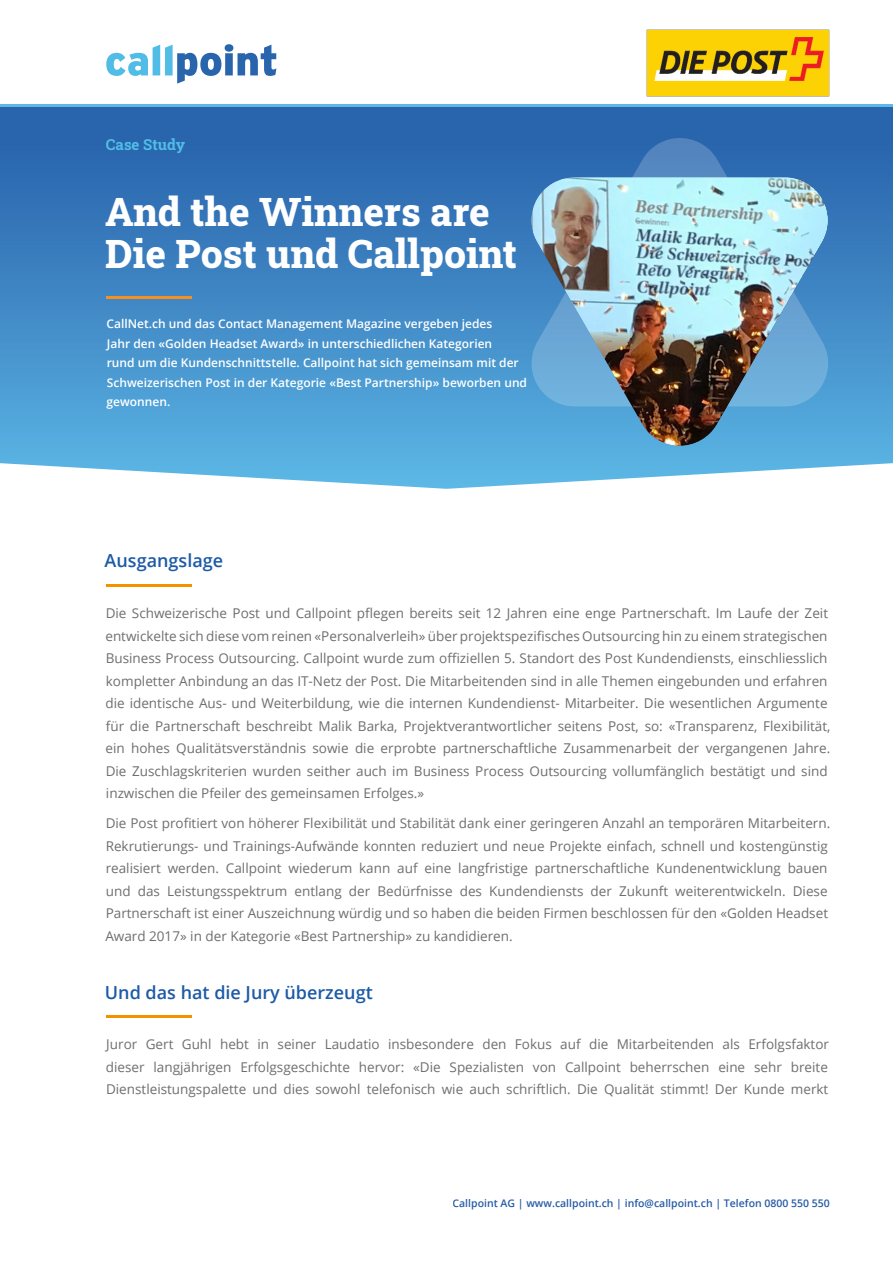
<style>
.page{position:relative;width:893px;height:1263px;background:#fff}
.page>*{position:absolute;margin:0;border:0;box-sizing:border-box;transform-origin:0 0}
.t1{font:800 39px/42px "Roboto Slab";color:#fff}
.t2{font:600 18px "Open Sans";color:#1c5aa7}
.t3{font:700 15px "Roboto Slab";color:#51bde7}
.t4{font:13.5px/22.5px "Open Sans";color:#6e6e6e}
.t5{font:600 12px/19.5px "Open Sans";color:#fff}
.t6{font:600 10.5px "Open Sans";color:#265ba6}
</style>
<div class="page">
<svg style="left:106px;top:44px;width:170px;height:40px"></svg>
<svg style="left:0;top:106px;width:893px;height:383px;background:#488dc7"></svg>
<hr style="left:0;top:104px;width:893px;height:2px;background:#5db9e6">
<hr style="left:107px;top:296px;width:85px;height:2px;background:#f29120">
<svg style="left:531px;top:138px;width:297px;height:39px;background:#336eb2"></svg>
<img style="left:646px;top:30px;width:183px;height:66px">
<hr style="left:106px;top:584px;width:85px;height:3px;background:#f39100">
<hr style="left:107px;top:1016px;width:85px;height:2px;background:#f39100">
<img style="left:531px;top:177px;width:297px;height:269px">
<p class="t3" style="left:106px;top:134px;width:81px">Case Study</p>
<p class="t1" style="left:105px;top:190px;width:413px">And the Winners are<br>Die Post und Callpoint</p>
<p class="t5" style="left:107px;top:314px;width:422px">CallNet.ch und das Contact Management Magazine vergeben jedes<br>Jahr den «Golden Headset Award» in unterschiedlichen Kategorien<br>rund um die Kundenschnittstelle. Callpoint hat sich gemeinsam mit der Schweizerischen Post in der Kategorie «Best Partnership» beworben und gewonnen.</p>
<p class="t2" style="left:105px;top:548px;width:120px">Ausgangslage</p>
<p class="t4" style="left:105px;top:601px;width:727px">Die Schweizerische Post und Callpoint pflegen bereits seit 12 Jahren eine enge Partnerschaft. Im Laufe der Zeit entwickelte sich diese vom reinen «Personalverleih» über projektspezifisches Outsourcing hin zu einem strategischen Business Process Outsourcing. Callpoint wurde zum offiziellen 5. Standort des Post Kundendiensts, einschliesslich kompletter Anbindung an das IT-Netz der Post. Die Mitarbeitenden sind in alle Themen eingebunden und erfahren die identische Aus- und Weiterbildung, wie die internen Kundendienst- Mitarbeiter. Die wesentlichen Argumente für die Partnerschaft beschreibt Malik Barka, Projektverantwortlicher seitens Post, so: «Transparenz, Flexibilität, ein hohes Qualitätsverständnis sowie die erprobte partnerschaftliche Zusammenarbeit der vergangenen Jahre.<br>Die Zuschlagskriterien wurden seither auch im Business Process Outsourcing vollumfänglich bestätigt und sind inzwischen die Pfeiler des gemeinsamen Erfolges.»</p>
<p class="t4" style="left:105px;top:811px;width:726px">Die Post profitiert von höherer Flexibilität und Stabilität dank einer geringeren Anzahl an temporären Mitarbeitern.<br>Rekrutierungs- und Trainings-Aufwände konnten reduziert und neue Projekte einfach, schnell und kostengünstig realisiert werden. Callpoint wiederum kann auf eine langfristige partnerschaftliche Kundenentwicklung bauen und das Leistungsspektrum entlang der Bedürfnisse des Kundendiensts der Zukunft weiterentwickeln. Diese Partnerschaft ist einer Auszeichnung würdig und so haben die beiden Firmen beschlossen für den «Golden Headset Award 2017» in der Kategorie «Best Partnership» zu kandidieren.</p>
<p class="t2" style="left:105px;top:980px;width:269px">Und das hat die Jury überzeugt</p>
<p class="t4" style="left:106px;top:1033px;width:725px;text-align:justify">Juror Gert Guhl hebt in seiner Laudatio insbesondere den Fokus auf die Mitarbeitenden als Erfolgsfaktor dieser langjährigen Erfolgsgeschichte hervor: «Die Spezialisten von Callpoint beherrschen eine sehr breite Dienstleistungspalette und dies sowohl telefonisch wie auch schriftlich. Die Qualität stimmt! Der Kunde merkt</p>
<p class="t6" style="left:453px;top:1196px;width:379px">Callpoint AG | www.callpoint.ch | info@callpoint.ch | Telefon 0800 550 550</p>
</div>
